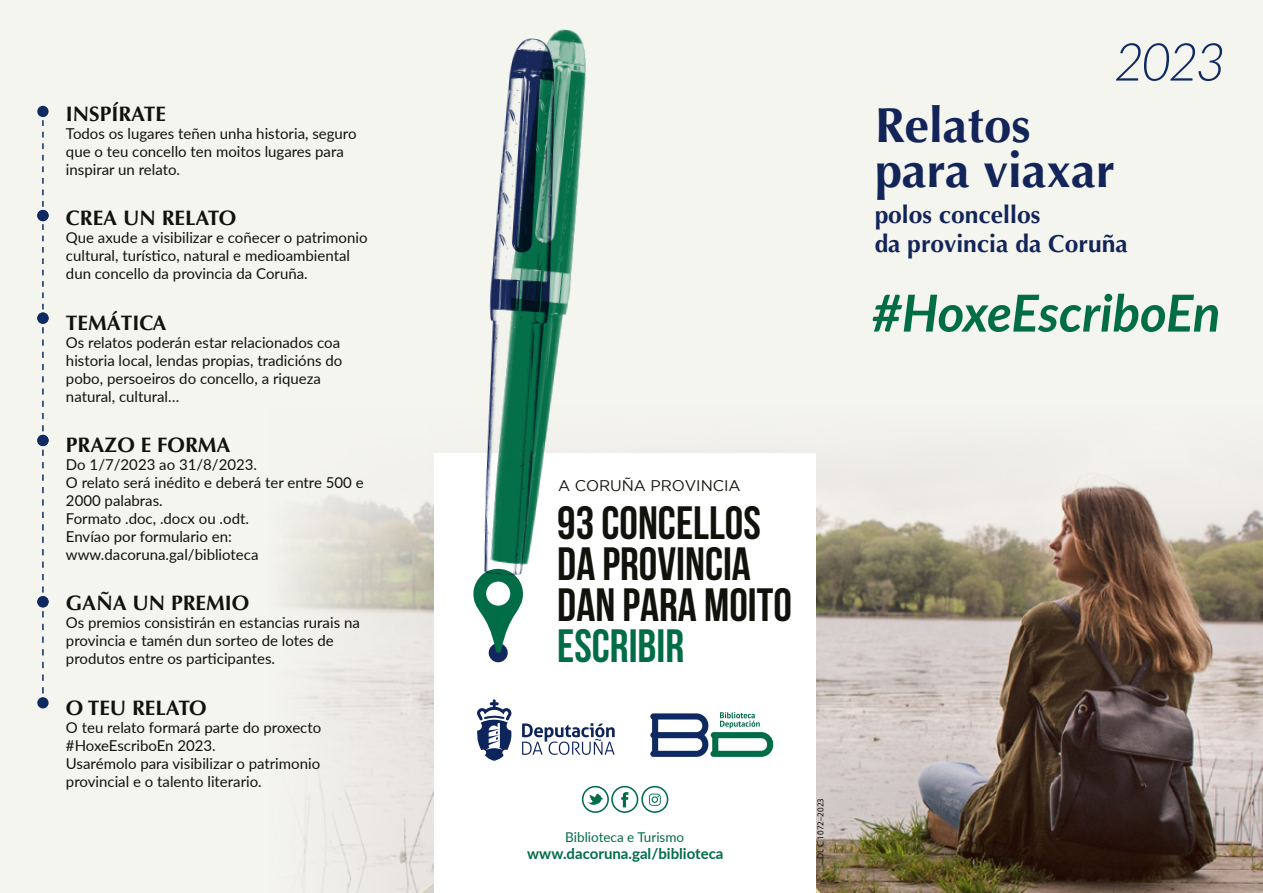
<style>
.page{position:relative;width:1263px;height:893px;background:#f5f5ef}
.page>*{position:absolute;margin:0;border:0;box-sizing:border-box;transform-origin:0 0}
.t1{font:italic 300 52.2px "Lato";color:#0f2a63}
.t2{font:italic 700 51px "Lato";letter-spacing:-.01em;color:#006d47}
.t3{font:700 49.35px/44.5px "Optima";color:#14265e}
.t4{font:700 46.65px/41px "Bebas Neue";color:#12120d}
.t5{font:700 46.65px "Bebas Neue";color:#006d47}
.t6{font:700 24.6px/29.5px "Optima";color:#14265e}
.t7{font:700 21px "Optima";color:#12120d}
.t8{font:15.3px "Gotham";letter-spacing:-.005em;color:#12120d}
.t9{font:15px/18px "Lato";color:#12120d}
.t10{font:700 15px "Lato";color:#006d47}
.t11{font:13.5px "Lato";color:#006d47}
.t12{font:9px "Myriad Pro";color:#12120d}
</style>
<div class="page">
<img style="left:816px;top:459px;width:447px;height:434px">
<svg style="left:37px;top:105px;width:397px;height:788px"></svg>
<div style="left:37px;top:106px;width:12px;height:11px;background:#0f2a63;border-radius:50%"></div>
<div style="left:37px;top:210px;width:12px;height:11px;background:#0f2a63;border-radius:50%"></div>
<svg style="left:42px;top:120px;width:2px;height:192px"></svg>
<div style="left:37px;top:312px;width:12px;height:12px;background:#0f2a63;border-radius:50%"></div>
<svg style="left:42px;top:327px;width:2px;height:108px"></svg>
<div style="left:37px;top:435px;width:12px;height:11px;background:#0f2a63;border-radius:50%"></div>
<svg style="left:42px;top:450px;width:2px;height:146px"></svg>
<svg style="left:42px;top:611px;width:2px;height:86px"></svg>
<div style="left:37px;top:596px;width:12px;height:11px;background:#0f2a63;border-radius:50%"></div>
<div style="left:37px;top:697px;width:12px;height:11px;background:#0f2a63;border-radius:50%"></div>
<div style="left:434px;top:453px;width:382px;height:440px;background:#fff"></div>
<svg style="left:582px;top:786px;width:86px;height:27px"></svg>
<svg style="left:650px;top:712px;width:123px;height:45px"></svg>
<svg style="left:522px;top:723px;width:93px;height:32px"></svg>
<svg style="left:477px;top:699px;width:35px;height:62px"></svg>
<div style="left:489px;top:643px;width:19px;height:19px;background:#14265e;border-radius:50%"></div>
<svg style="left:473px;top:583px;width:50px;height:70px"></svg>
<svg style="left:572px;top:30px;width:14px;height:234px"></svg>
<svg style="left:476px;top:29px;width:96px;height:554px"></svg>
<h3 class="t7" style="left:66px;top:101px;width:101px">INSPÍRATE</h3>
<p class="t9" style="left:66px;top:124px;width:292px">Todos os lugares teñen unha historia, seguro que o teu concello ten moitos lugares para inspirar un relato.</p>
<h3 class="t7" style="left:66px;top:206px;width:172px">CREA UN RELATO</h3>
<p class="t9" style="left:66px;top:228px;width:303px">Que axude a visibilizar e coñecer o patrimonio cultural, turístico, natural e medioambiental dun concello da provincia da Coruña.</p>
<h3 class="t7" style="left:66px;top:310px;width:102px">TEMÁTICA</h3>
<p class="t9" style="left:66px;top:332px;width:278px">Os relatos poderán estar relacionados coa historia local, lendas propias, tradicións do pobo, persoeiros do concello, a riqueza natural, cultural…</p>
<h3 class="t7" style="left:66px;top:433px;width:166px">PRAZO E FORMA</h3>
<p class="t9" style="left:66px;top:455px;width:299px">Do 1/7/2023 ao 31/8/2023.<br>O relato será inédito e deberá ter entre 500 e<br>2000 palabras.<br>Formato .doc, .docx ou .odt.<br>Envíao por formulario en: www.dacoruna.gal/biblioteca</p>
<h3 class="t7" style="left:66px;top:591px;width:185px">GAÑA UN PREMIO</h3>
<p class="t9" style="left:66px;top:613px;width:295px">Os premios consistirán en estancias rurais na provincia e tamén dun sorteo de lotes de produtos entre os participantes.</p>
<h3 class="t7" style="left:66px;top:695px;width:142px">O TEU RELATO</h3>
<p class="t9" style="left:66px;top:718px;width:257px">O teu relato formará parte do proxecto #HoxeEscriboEn 2023.<br>Usarémolo para visibilizar o patrimonio provincial e o talento literario.</p>
<h1 class="t1" style="left:1114px;top:26px;width:113px">2023</h1>
<h3 class="t3" style="left:874px;top:104px;width:242px">Relatos para viaxar</h3>
<h3 class="t6" style="left:874px;top:200px;width:255px">polos concellos<br>da provincia da Coruña</h3>
<h2 class="t2" style="left:872px;top:276px;width:350px">#HoxeEscriboEn</h2>
<p class="t8" style="left:558px;top:477px;width:184px">A CORUÑA PROVINCIA</p>
<h3 class="t4" style="left:557px;top:502px;width:236px">93 CONCELLOS<br>DA PROVINCIA<br>DAN PARA MOITO</h3>
<h3 class="t5" style="left:557px;top:620px;width:128px">ESCRIBIR</h3>
<p class="t11" style="left:565px;top:827px;width:120px">Biblioteca e Turismo</p>
<p class="t10" style="left:527px;top:842px;width:198px">www.dacoruna.gal/biblioteca</p>
<p class="t12" style="left:815px;top:859px;width:62px;rotate:-90deg">DL C 1072–2023</p>
</div>
